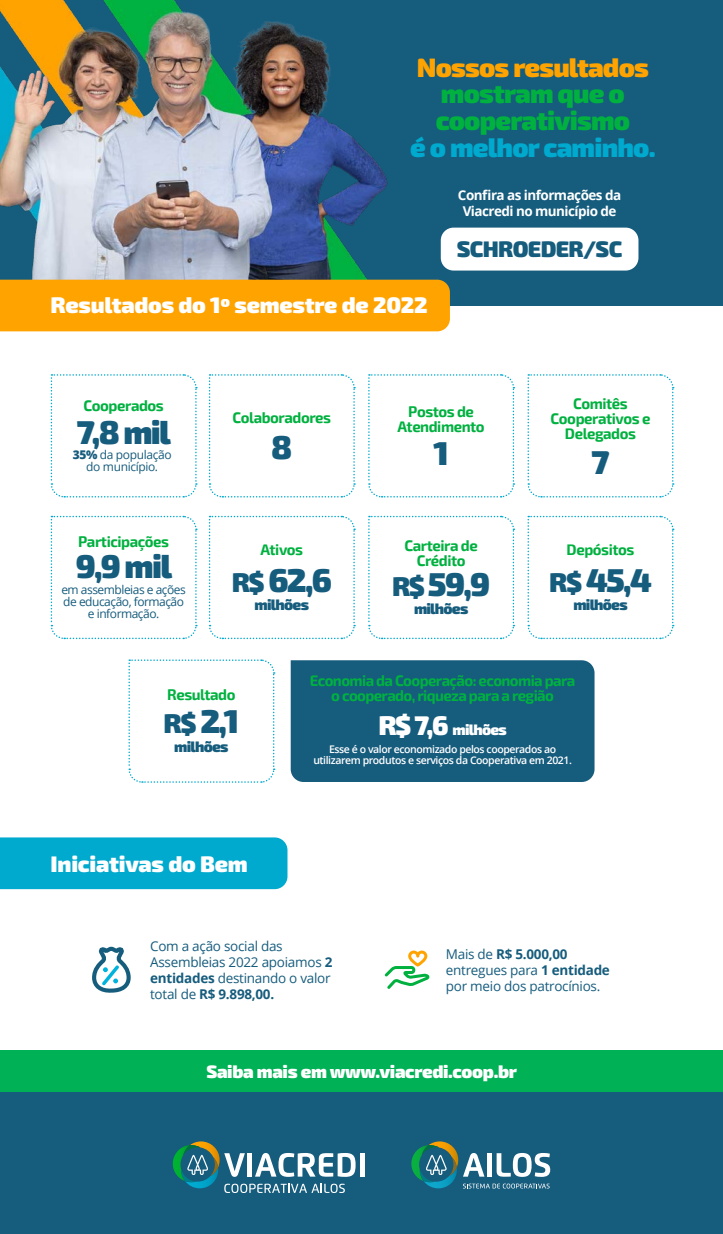
<style>
.page{position:relative;width:723px;height:1234px;background:#fff}
.page>*{position:absolute;margin:0;border:0;box-sizing:border-box;transform-origin:0 0}
.t1{font:900 33px "Exo 2";letter-spacing:-.05em;color:#165c7d}
.t2{font:900 26.7px/26.7px "Exo 2";letter-spacing:-.03em;color:#00b140}
.t3{font:900 26.7px "Exo 2";letter-spacing:-.03em;color:#ffa300}
.t4{font:900 26.7px "Exo 2";letter-spacing:-.03em;color:#00a9ce}
.t5{font:900 22.5px "Exo 2";letter-spacing:-.01em;color:#fff}
.t6{font:900 22.5px "Exo 2";letter-spacing:-.03em;color:#165c7d}
.t7{font:900 18px "Exo 2";letter-spacing:-.02em;color:#fff}
.t8{font:700 15px/15px "Exo 2";letter-spacing:-.03em;color:#00b140;text-align:center}
.t9{font:900 15px "Exo 2";letter-spacing:-.05em;color:#165c7d}
.t10{font:900 15px "Exo 2";letter-spacing:-.05em;color:#fff}
.t11{font:13.5px/16.2px "Open Sans";letter-spacing:-.02em;color:#165c7d}
.t12{font:700 13.5px/16.2px "Open Sans";letter-spacing:-.04em;color:#fff;text-align:center}
.t13{font:12px/12px "Open Sans";letter-spacing:-.04em;color:#165c7d;text-align:center}
.t14{font:600 10.5px/10.5px "Open Sans";letter-spacing:-.04em;color:#fff;text-align:center}
.s1{font-weight:800}
.s2{font-size:27px}
.s3{font-weight:700}
</style>
<div class="page">
<div style="left:0;top:0;width:723px;height:305px;background:#165c7d"></div>
<img style="left:0;top:0;width:489px;height:279px">
<div style="left:0;top:1078px;width:723px;height:155px;background:#165c7d"></div>
<div style="left:0;top:837px;width:287px;height:51px;background:#00a9ce"></div>
<div style="left:0;top:1050px;width:723px;height:41px;background:#00b156"></div>
<div style="left:0;top:279px;width:450px;height:52px;background:#ffa300"></div>
<div style="left:441px;top:227px;width:197px;height:43px;background:#fff;border-radius:13px"></div>
<svg style="left:50px;top:515px;width:147px;height:124px"></svg>
<svg style="left:128px;top:659px;width:147px;height:124px"></svg>
<svg style="left:50px;top:374px;width:147px;height:124px"></svg>
<svg style="left:368px;top:515px;width:147px;height:124px"></svg>
<svg style="left:368px;top:374px;width:147px;height:124px"></svg>
<svg style="left:527px;top:515px;width:147px;height:124px"></svg>
<div style="left:291px;top:660px;width:303px;height:121px;background:#165c7d"></div>
<svg style="left:527px;top:374px;width:147px;height:124px"></svg>
<svg style="left:208px;top:515px;width:148px;height:124px"></svg>
<svg style="left:208px;top:374px;width:148px;height:124px"></svg>
<svg style="left:411px;top:1141px;width:139px;height:47px"></svg>
<hr style="left:360px;top:1152px;width:4px;height:24px;background:#fff">
<svg style="left:173px;top:1141px;width:183px;height:51px"></svg>
<svg style="left:385px;top:950px;width:44px;height:38px"></svg>
<svg style="left:92px;top:946px;width:39px;height:44px"></svg>
<h2 class="t3" style="left:417px;top:51px;width:233px">Nossos resultados</h2>
<h2 class="t2" style="left:436px;top:81px;width:196px">mostram que o cooperativismo</h2>
<h2 class="t4" style="left:410px;top:131px;width:247px">é o melhor caminho.</h2>
<p class="t12" style="left:458px;top:187px;width:165px">Confira as informações da<br>Viacredi no município de</p>
<h3 class="t5" style="left:51px;top:291px;width:379px">Resultados do 1º semestre de 2022</h3>
<h3 class="t6" style="left:457px;top:235px;width:167px">SCHROEDER/SC</h3>
<p class="t8" style="left:84px;top:398px;width:82px">Cooperados</p>
<h1 class="t1" style="left:77px;top:411px;width:96px">7,8 mil</h1>
<p class="t13" style="left:73px;top:448px;width:100px"><span class="s1">35%</span> da população do município.</p>
<p class="t8" style="left:78px;top:534px;width:92px">Participações</p>
<h1 class="t1" style="left:76px;top:546px;width:98px">9,9 mil</h1>
<p class="t13" style="left:61px;top:583px;width:126px">em assembleias e ações de educação, formação e informação.</p>
<p class="t8" style="left:233px;top:411px;width:100px">Colaboradores</p>
<h1 class="t1" style="left:271px;top:427px;width:23px">8</h1>
<p class="t8" style="left:260px;top:542px;width:44px">Ativos</p>
<h1 class="t1" style="left:232px;top:560px;width:102px"><span class="s2">R$</span> 62,6</h1>
<p class="t9" style="left:255px;top:595px;width:56px">milhões</p>
<p class="t8" style="left:397px;top:404px;width:89px">Postos de<br>Atendimento</p>
<h1 class="t1" style="left:433px;top:433px;width:17px">1</h1>
<p class="t8" style="left:404px;top:538px;width:75px">Carteira de<br>Crédito</p>
<h1 class="t1" style="left:392px;top:564px;width:100px"><span class="s2">R$</span> 59,9</h1>
<p class="t9" style="left:414px;top:599px;width:56px">milhões</p>
<p class="t8" style="left:550px;top:396px;width:101px">Comitês<br>Cooperativos e<br>Delegados</p>
<h1 class="t1" style="left:591px;top:441px;width:19px">7</h1>
<p class="t8" style="left:567px;top:542px;width:69px">Depósitos</p>
<h1 class="t1" style="left:549px;top:560px;width:104px"><span class="s2">R$</span> 45,4</h1>
<p class="t9" style="left:573px;top:595px;width:56px">milhões</p>
<p class="t8" style="left:167px;top:687px;width:70px">Resultado</p>
<h1 class="t1" style="left:164px;top:701px;width:77px"><span class="s2">R$</span> 2,1</h1>
<p class="t9" style="left:174px;top:737px;width:56px">milhões</p>
<h3 class="t5" style="left:51px;top:849px;width:199px">Iniciativas do Bem</h3>
<p class="t8" style="left:310px;top:673px;width:267px">Economia da Cooperação: economia para o cooperado, riqueza para a região</p>
<p class="t10" style="left:378px;top:720px;width:130px"><span class="s2">R$ 7,6</span> milhões</p>
<p class="t14" style="left:313px;top:743px;width:260px">Esse é o valor economizado pelos cooperados ao utilizarem produtos e serviços da Cooperativa em 2021.</p>
<p class="t11" style="left:150px;top:937px;width:184px">Com a ação social das<br>Assembleias 2022 apoiamos <span class="s3">2 entidades</span> destinando o valor total de <span class="s3">R$ 9.898,00.</span></p>
<p class="t11" style="left:446px;top:945px;width:166px">Mais de <span class="s3">R$ 5.000,00 </span>entregues para <span class="s3">1 entidade </span>por meio dos patrocínios.</p>
<p class="t7" style="left:206px;top:1059px;width:312px">Saiba mais em www.viacredi.coop.br</p>
</div>
